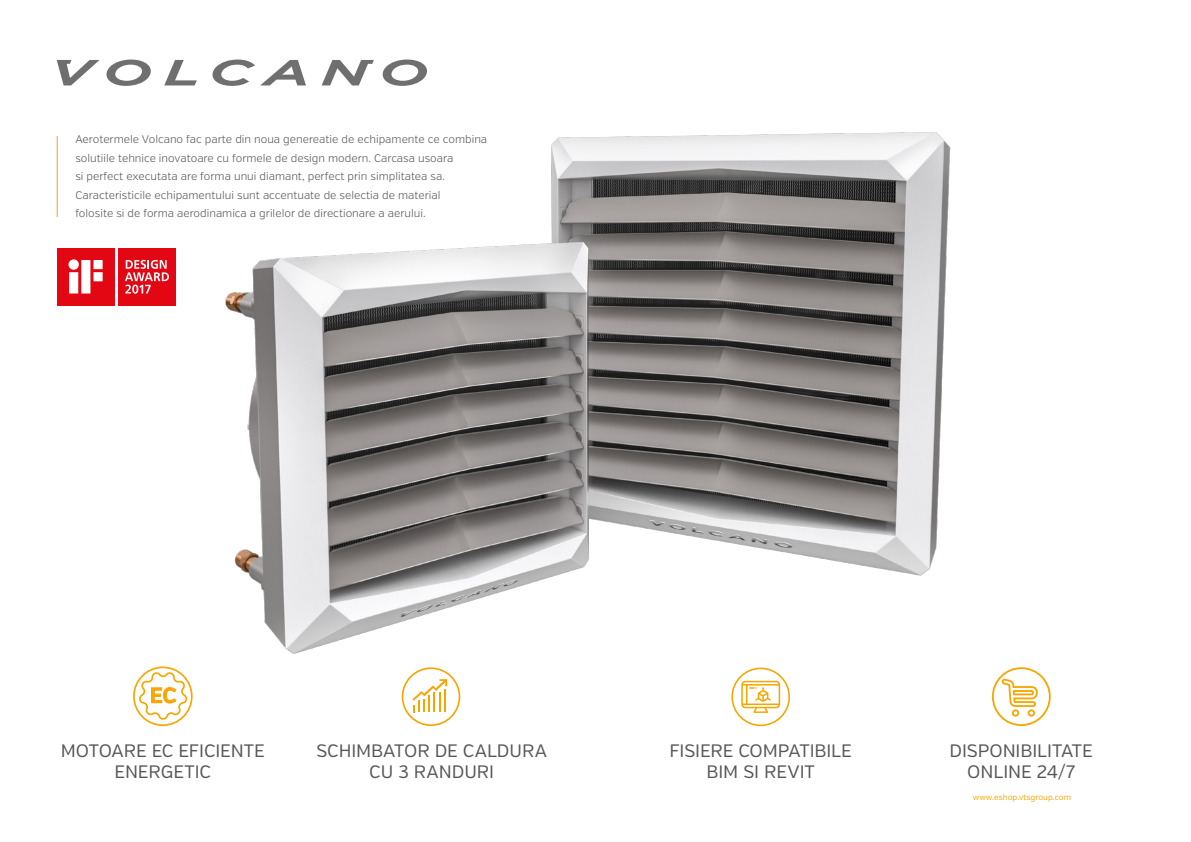
<style>
.page{position:relative;width:1191px;height:842px;background:#fff}
.page>*{position:absolute;margin:0;border:0;box-sizing:border-box;transform-origin:0 0}
.t1{font:600 21.4px "Verb";color:#f7a600}
.t2{font:18px/21px "Verb";letter-spacing:-.005em;color:#575756;text-align:center}
.t3{font:300 11px/18.4px "Verb";color:#575756}
.t4{font:8px "Verb";color:#f7a600}
</style>
<div class="page">
<hr style="left:57px;top:136px;width:1px;height:81px;background:#f7a600">
<div style="left:133px;top:666px;width:60px;height:60px;border:2px solid #f7a600;border-radius:50%"></div>
<svg style="left:138px;top:671px;width:52px;height:51px"></svg>
<div style="left:402px;top:667px;width:58px;height:59px;border:2px solid #f6a500;border-radius:50%"></div>
<svg style="left:412px;top:687px;width:34px;height:25px"></svg>
<svg style="left:1000px;top:677px;width:38px;height:30px"></svg>
<div style="left:1011px;top:709px;width:8px;height:8px;border:2px solid #f7a600;border-radius:50%"></div>
<div style="left:1027px;top:709px;width:8px;height:8px;border:2px solid #f7a600;border-radius:50%"></div>
<div style="left:992px;top:667px;width:58px;height:59px;border:2px solid #f7a600;border-radius:50%"></div>
<svg style="left:106px;top:60px;width:45px;height:26px"></svg>
<svg style="left:382px;top:60px;width:45px;height:26px"></svg>
<svg style="left:57px;top:60px;width:43px;height:25px"></svg>
<svg style="left:164px;top:60px;width:33px;height:25px"></svg>
<svg style="left:212px;top:60px;width:94px;height:26px"></svg>
<svg style="left:322px;top:60px;width:52px;height:25px"></svg>
<img style="left:225px;top:132px;width:771px;height:555px">
<div style="left:57px;top:248px;width:58px;height:58px;background:#e30613"></div>
<svg style="left:68px;top:259px;width:35px;height:34px"></svg>
<div style="left:118px;top:248px;width:58px;height:58px;background:#e30613"></div>
<svg style="left:125px;top:260px;width:44px;height:34px"></svg>
<div style="left:731px;top:667px;width:59px;height:59px;border:2px solid #f4a700;border-radius:50%"></div>
<svg style="left:741px;top:681px;width:39px;height:32px"></svg>
<p class="t3" style="left:75px;top:130px;width:413px">Aerotermele Volcano fac parte din noua genereatie de echipamente ce combina solutiile tehnice inovatoare cu formele de design modern. Carcasa usoara<br>si perfect executata are forma unui diamant, perfect prin simplitatea sa.<br>Caracteristicile echipamentului sunt accentuate de selectia de material<br>folosite si de forma aerodinamica a grilelor de directionare a aerului.</p>
<h1 class="t1" style="left:150px;top:682px;width:28px">EC</h1>
<h2 class="t2" style="left:61px;top:741px;width:205px">MOTOARE EC EFICIENTE<br>ENERGETIC</h2>
<h2 class="t2" style="left:316px;top:741px;width:232px">SCHIMBATOR DE CALDURA<br>CU 3 RANDURI</h2>
<h2 class="t2" style="left:669px;top:741px;width:184px">FISIERE COMPATIBILE<br>BIM SI REVIT</h2>
<h2 class="t2" style="left:949px;top:741px;width:145px">DISPONIBILITATE<br>ONLINE 24/7</h2>
<p class="t4" style="left:973px;top:792px;width:100px">www.eshop.vtsgroup.com</p>
</div>
